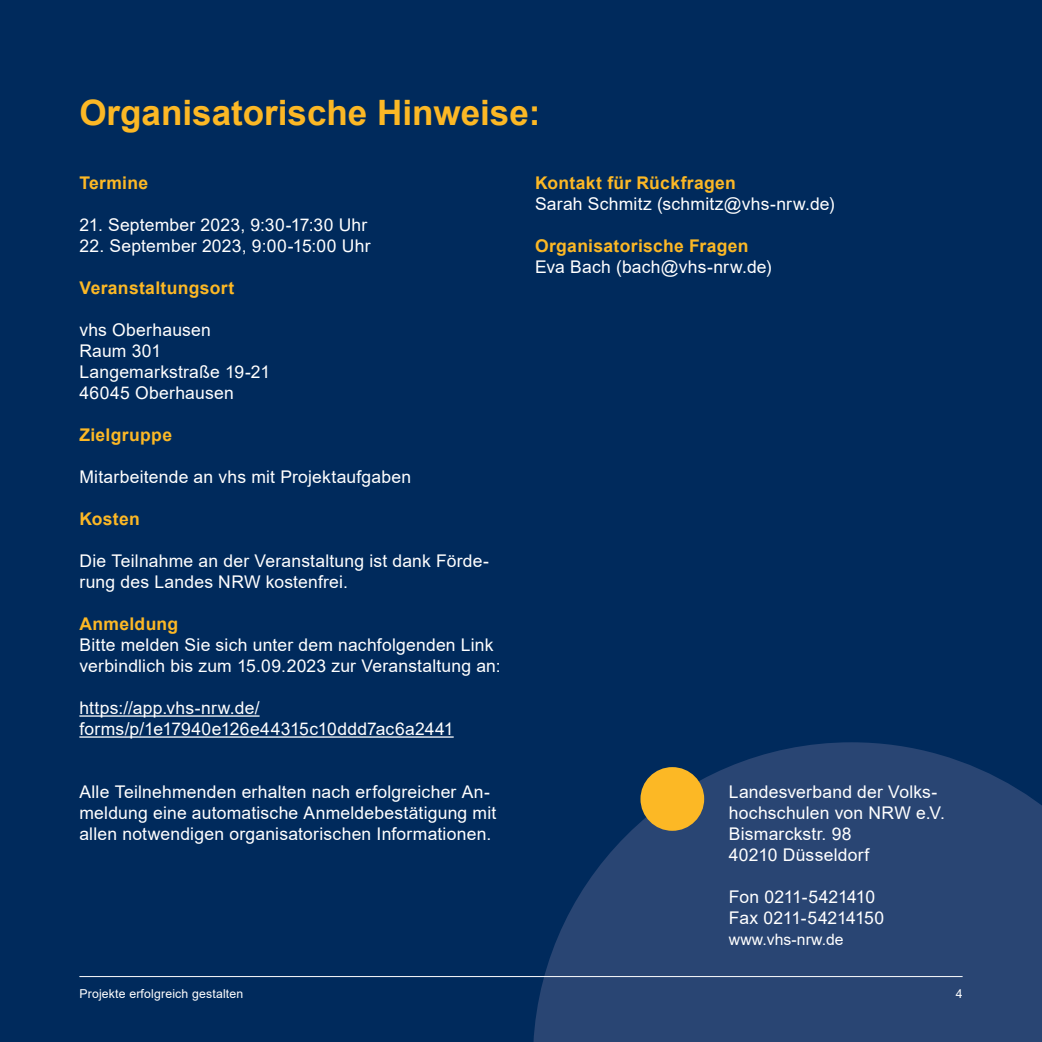
<style>
.page{position:relative;width:1042px;height:1042px;background:#002a5c}
.page>*{position:absolute;margin:0;border:0;box-sizing:border-box;transform-origin:0 0}
.Headline_Blau_20pt{font:700 35px "Arial";color:#fcb825}
.Fließtext_Blocksatz{font:17.5px/21px "Arial";letter-spacing:.015em;color:#fff}
.Fließtext_Blocksatz-2{font:700 17.5px "Arial";letter-spacing:.02em;color:#fcb825}
.Fließtext_Flattersatz{font:17.5px "Arial";letter-spacing:.01em;color:#fff}
.Fließtext_Flattersatz-2{font:17.5px "Arial";letter-spacing:-.015em;color:#fff}
.Absender_Rückseite_blau{font:15.75px "Arial";letter-spacing:.005em;color:#fff}
.t1{font:12.25px "Arial";letter-spacing:.015em;color:#fff}
</style>
<div class="page">
<svg style="left:533px;top:742px;width:509px;height:300px;fill:#294573"></svg>
<hr style="left:79px;top:715px;width:181px;height:1px;background:#fff">
<hr style="left:79px;top:736px;width:375px;height:1px;background:#fff">
<div style="left:640px;top:767px;width:64px;height:64px;background:#fcb825;border-radius:50%"></div>
<hr style="left:79px;top:976px;width:883px;height:1px;background:#fff">
<p class="Headline_Blau_20pt" style="left:79px;top:88px;width:462px">Organisatorische Hinweise:</p>
<p class="Fließtext_Blocksatz-2" style="left:79px;top:171px;width:70px">Termine</p>
<p class="Fließtext_Blocksatz" style="left:79px;top:214px;width:289px">21. September 2023, 9:30-17:30 Uhr</p>
<p class="Fließtext_Blocksatz" style="left:79px;top:235px;width:293px">22. September 2023, 9:00-15:00 Uhr</p>
<p class="Fließtext_Blocksatz-2" style="left:79px;top:276px;width:156px">Veranstaltungsort</p>
<p class="Fließtext_Blocksatz" style="left:79px;top:319px;width:133px">vhs Oberhausen</p>
<p class="Fließtext_Blocksatz" style="left:79px;top:340px;width:83px">Raum 301</p>
<p class="Fließtext_Blocksatz" style="left:79px;top:361px;width:192px">Langemarkstraße 19-21</p>
<p class="Fließtext_Blocksatz" style="left:79px;top:382px;width:156px">46045 Oberhausen</p>
<p class="Fließtext_Blocksatz-2" style="left:79px;top:423px;width:94px">Zielgruppe</p>
<p class="Fließtext_Blocksatz" style="left:79px;top:466px;width:333px">Mitarbeitende an vhs mit Projektaufgaben</p>
<p class="Fließtext_Blocksatz-2" style="left:79px;top:507px;width:62px">Kosten</p>
<p class="Fließtext_Blocksatz" style="left:79px;top:550px;width:411px">Die Teilnahme an der Veranstaltung ist dank Förde&shy;rung des Landes NRW kostenfrei.</p>
<p class="Fließtext_Blocksatz-2" style="left:79px;top:612px;width:100px">Anmeldung</p>
<p class="Fließtext_Blocksatz" style="left:79px;top:634px;width:423px">Bitte melden Sie sich unter dem nachfolgenden Link verbindlich bis zum 15.09.2023 zur Veranstaltung an:</p>
<p class="Fließtext_Blocksatz" style="left:79px;top:697px;width:376px">https://app.vhs-nrw.de/ forms/p/1e17940e126e44315c10ddd7ac6a2441</p>
<p class="Fließtext_Blocksatz-2" style="left:535px;top:171px;width:202px">Kontakt für Rückfragen</p>
<p class="Fließtext_Blocksatz" style="left:535px;top:193px;width:301px">Sarah Schmitz (schmitz@vhs-nrw.de)</p>
<p class="Fließtext_Blocksatz-2" style="left:535px;top:234px;width:215px">Organisatorische Fragen</p>
<p class="Fließtext_Blocksatz" style="left:535px;top:256px;width:238px">Eva Bach (bach@vhs-nrw.de)</p>
<p class="Fließtext_Blocksatz" style="left:79px;top:781px;width:418px">Alle Teilnehmenden erhalten nach erfolgreicher An&shy;meldung eine automatische Anmeldebestätigung mit allen notwendigen organisatorischen Informationen.</p>
<p class="t1" style="left:79px;top:985px;width:165px">Projekte erfolgreich gestalten</p>
<p class="Fließtext_Flattersatz" style="left:729px;top:780px;width:210px">Landesverband der Volks-</p>
<p class="Fließtext_Flattersatz" style="left:729px;top:801px;width:218px">hochschulen von NRW e.V.</p>
<p class="Fließtext_Flattersatz" style="left:729px;top:822px;width:124px">Bismarckstr. 98</p>
<p class="Fließtext_Flattersatz" style="left:729px;top:843px;width:142px">40210 Düsseldorf</p>
<p class="Fließtext_Flattersatz-2" style="left:729px;top:885px;width:148px">Fon 0211-5421410</p>
<p class="Fließtext_Flattersatz-2" style="left:729px;top:906px;width:157px">Fax 0211-54214150</p>
<p class="Absender_Rückseite_blau" style="left:729px;top:929px;width:116px">www.vhs-nrw.de</p>
<p class="t1" style="left:956px;top:985px;width:8px">4</p>
</div>
